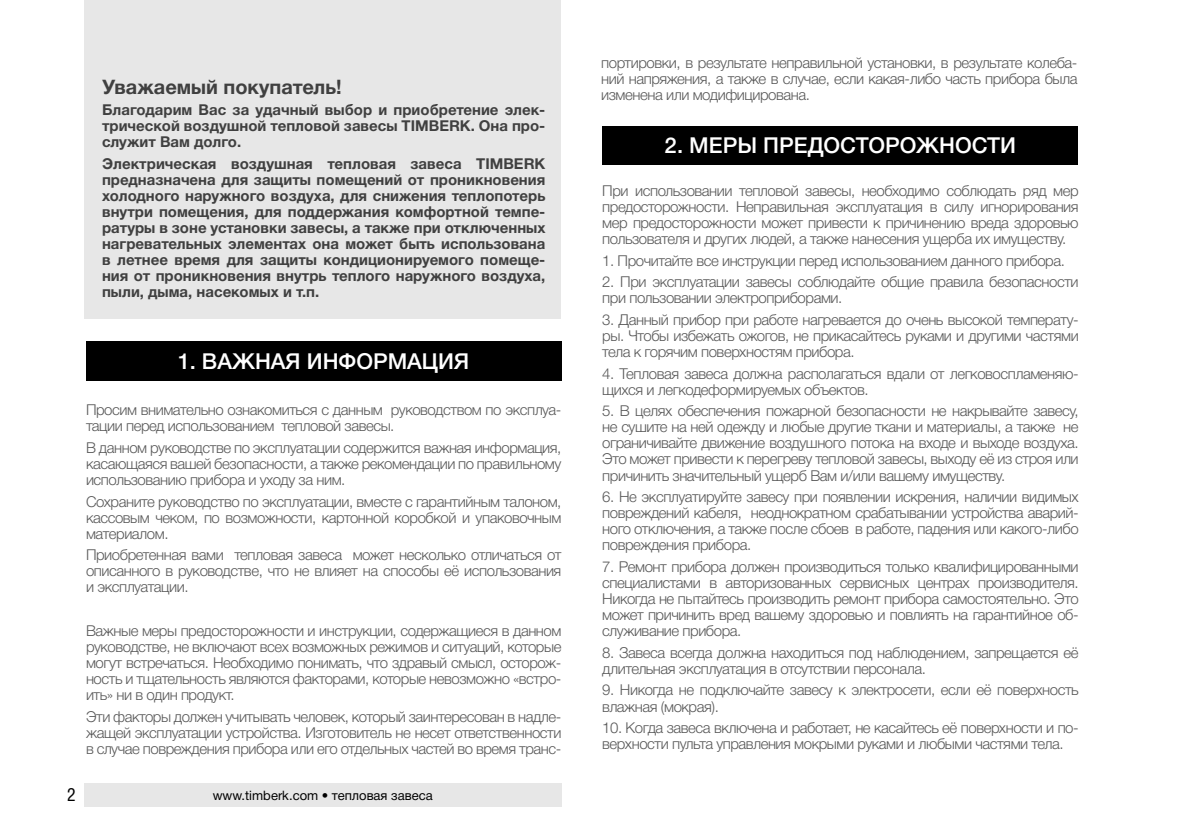
<style>
.page{position:relative;width:1191px;height:840px;background:#fff}
.page>*{position:absolute;margin:0;border:0;box-sizing:border-box;transform-origin:0 0}
.t1{font:500 22px "Helvetica Neue Cyr";color:#fff}
.t2{font:700 20px "Helvetica Neue Cyr";color:#404040}
.t3{font:18px "Helios Cond C";color:#000}
.t4{font:300 15px/16px "Helvetica Neue Cyr";letter-spacing:-.03em;color:#585858;text-align:justify}
.t5{font:700 15px/16px "Helvetica Neue Cyr";color:#404040;text-align:justify}
.t6{font:13px "Helvetica Neue Cyr";color:#000}
</style>
<div class="page">
<div style="left:85px;top:0;width:476px;height:318px;background:#e7e7e7"></div>
<div style="left:86px;top:340px;width:475px;height:40px;background:#000"></div>
<div style="left:602px;top:126px;width:476px;height:38px;background:#000"></div>
<div style="left:84px;top:782px;width:477px;height:24px;background:#e7e7e7"></div>
<h2 class="t2" style="left:102px;top:76px;width:241px">Уважаемый покупатель!</h2>
<p class="t5" style="left:102px;top:102px;width:445px">Благодарим Вас за удачный выбор и приобретение элек&shy;трической воздушной тепловой завесы TIMBERK. Она про&shy;служит Вам долго.</p>
<p class="t5" style="left:102px;top:156px;width:445px">Электрическая воздушная тепловая завеса TIMBERK предназначена для защиты помещений от проникновения холодного наружного воздуха, для снижения теплопотерь внутри помещения, для поддержания комфортной темпе&shy;ратуры в зоне установки завесы, а также при отключенных нагревательных элементах она может быть использована в летнее время для защиты кондиционируемого помеще&shy;ния от проникновения внутрь теплого наружного воздуха, пыли, дыма, насекомых и т.п.</p>
<h1 class="t1" style="left:177px;top:349px;width:293px">1. ВАЖНАЯ ИНФОРМАЦИЯ</h1>
<p class="t4" style="left:86px;top:401px;width:477px">Просим внимательно ознакомиться с данным руководством по эксплуа&shy;тации перед использованием тепловой завесы.</p>
<p class="t4" style="left:86px;top:439px;width:477px">В данном руководстве по эксплуатации содержится важная информация, касающаяся вашей безопасности, а также рекомендации по правильному использованию прибора и уходу за ним.</p>
<p class="t4" style="left:86px;top:493px;width:477px">Сохраните руководство по эксплуатации, вместе с гарантийным талоном, кассовым чеком, по возможности, картонной коробкой и упаковочным материалом.</p>
<p class="t4" style="left:86px;top:547px;width:477px">Приобретенная вами тепловая завеса может несколько отличаться от описанного в руководстве, что не влияет на способы её использования и эксплуатации.</p>
<p class="t4" style="left:86px;top:622px;width:477px">Важные меры предосторожности и инструкции, содержащиеся в данном руководстве, не включают всех возможных режимов и ситуаций, которые могут встречаться. Необходимо понимать, что здравый смысл, осторож&shy;ность и тщательность являются факторами, которые невозможно «встро&shy;ить» ни в один продукт.</p>
<p class="t4" style="left:86px;top:708px;width:477px">Эти факторы должен учитывать человек, который заинтересован в надле&shy;жащей эксплуатации устройства. Изготовитель не несет ответственности в случае повреждения прибора или его отдельных частей во время транс-</p>
<p class="t3" style="left:67px;top:783px;width:10px">2</p>
<p class="t6" style="left:213px;top:787px;width:221px">www.timberk.com • тепловая завеса</p>
<p class="t4" style="left:601px;top:54px;width:478px">портировки, в результате неправильной установки, в результате колеба&shy;ний напряжения, а также в случае, если какая-либо часть прибора была изменена или модифицирована.</p>
<h1 class="t1" style="left:665px;top:133px;width:353px">2. МЕРЫ ПРЕДОСТОРОЖНОСТИ</h1>
<p class="t4" style="left:602px;top:182px;width:478px">При использовании тепловой завесы, необходимо соблюдать ряд мер предосторожности. Неправильная эксплуатация в силу игнорирования мер предосторожности может привести к причинению вреда здоровью пользователя и других людей, а также нанесения ущерба их имуществу.</p>
<p class="t4" style="left:602px;top:252px;width:464px">1. Прочитайте все инструкции перед использованием данного прибора.</p>
<p class="t4" style="left:602px;top:274px;width:478px">2. При эксплуатации завесы соблюдайте общие правила безопасности при пользовании электроприборами.</p>
<p class="t4" style="left:602px;top:311px;width:478px">3. Данный прибор при работе нагревается до очень высокой температу&shy;ры. Чтобы избежать ожогов, не прикасайтесь руками и другими частями тела к горячим поверхностям прибора.</p>
<p class="t4" style="left:602px;top:365px;width:478px">4. Тепловая завеса должна располагаться вдали от легковоспламеняю&shy;щихся и легкодеформируемых объектов.</p>
<p class="t4" style="left:602px;top:403px;width:478px">5. В целях обеспечения пожарной безопасности не накрывайте завесу, не сушите на ней одежду и любые другие ткани и материалы, а также не ограничивайте движение воздушного потока на входе и выходе воздуха.<br>Это может привести к перегреву тепловой завесы, выходу её из строя или причинить значительный ущерб Вам и/или вашему имуществу.</p>
<p class="t4" style="left:602px;top:488px;width:478px">6. Не эксплуатируйте завесу при появлении искрения, наличии видимых повреждений кабеля, неоднократном срабатывании устройства аварий&shy;ного отключения, а также после сбоев в работе, падения или какого-либо повреждения прибора.</p>
<p class="t4" style="left:602px;top:558px;width:478px">7. Ремонт прибора должен производиться только квалифицированными специалистами в авторизованных сервисных центрах производителя.<br>Никогда не пытайтесь производить ремонт прибора самостоятельно. Это может причинить вред вашему здоровью и повлиять на гарантийное об&shy;служивание прибора.</p>
<p class="t4" style="left:602px;top:644px;width:478px">8. Завеса всегда должна находиться под наблюдением, запрещается её длительная эксплуатация в отсутствии персонала.</p>
<p class="t4" style="left:602px;top:682px;width:478px">9. Никогда не подключайте завесу к электросети, если её поверхность влажная (мокрая).</p>
<p class="t4" style="left:602px;top:719px;width:478px">10. Когда завеса включена и работает, не касайтесь её поверхности и по&shy;верхности пульта управления мокрыми руками и любыми частями тела.</p>
</div>
